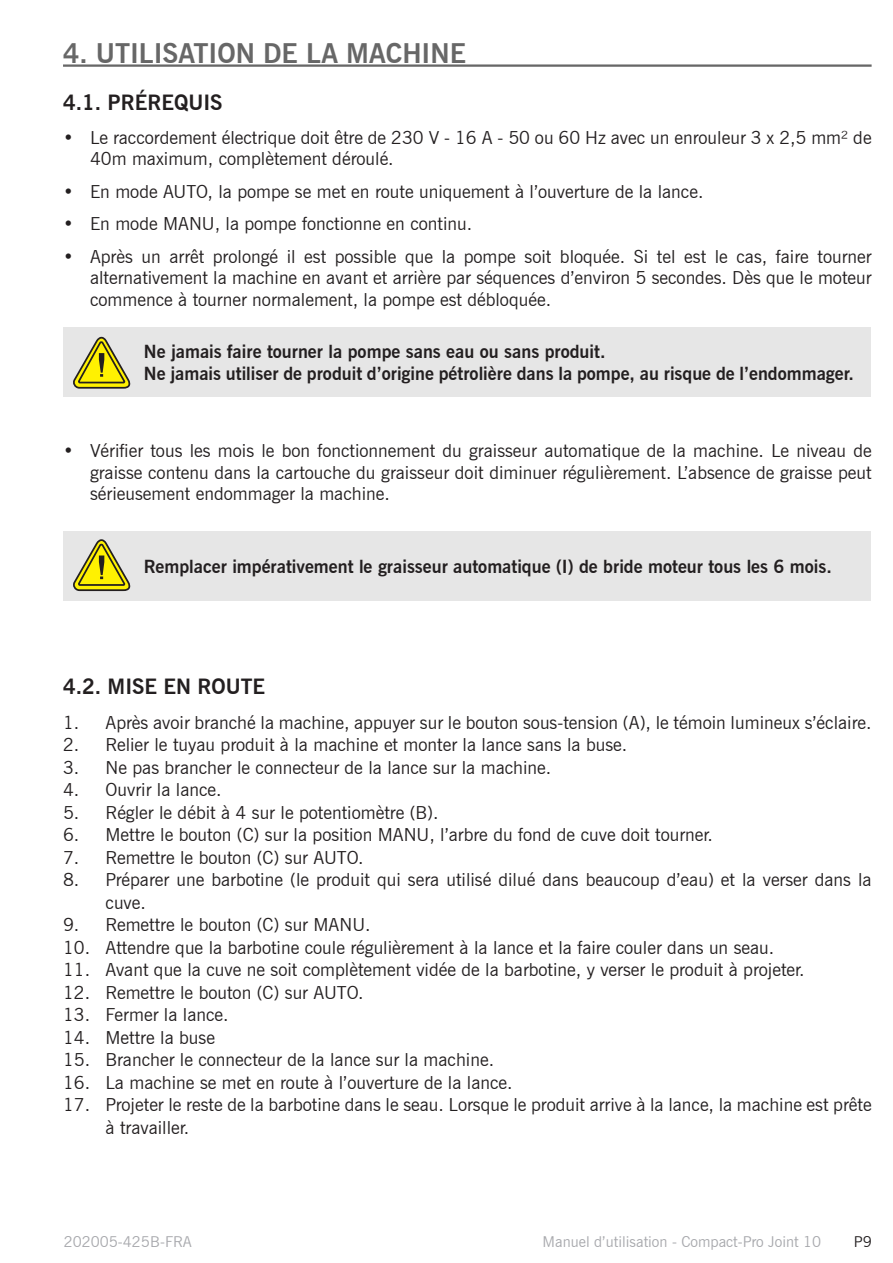
<style>
.page{position:relative;width:893px;height:1263px;background:#fff}
.page>*{position:absolute;margin:0;border:0;box-sizing:border-box;transform-origin:0 0}
.TITRES{font:700 27px "News Gothic BT";color:#676767}
.Sous-titres{font:700 21px "News Gothic BT";color:#231f20}
.t1{font:18px/21.6px "News Gothic BT";color:#231f20}
.t2{font:700 18px "News Gothic BT";color:#231f20}
.t3{font:15px "News Gothic BT";color:#a8a9ad}
.t4{font:15px "News Gothic BT";color:#231f20}
</style>
<div class="page">
<hr style="left:63px;top:64px;width:809px;height:3px;background:#676767">
<div style="left:63px;top:328px;width:808px;height:69px;background:#e6e6e6"></div>
<div style="left:63px;top:532px;width:808px;height:69px;background:#e6e6e6"></div>
<svg style="left:73px;top:336px;width:58px;height:53px"></svg>
<svg style="left:73px;top:539px;width:58px;height:52px"></svg>
<p class="TITRES" style="left:63px;top:37px;width:404px">4. UTILISATION DE LA MACHINE</p>
<p class="Sous-titres" style="left:63px;top:89px;width:161px">4.1. PRÉREQUIS</p>
<p class="t1" style="left:90px;top:127px;width:783px;text-indent:-27px">• Le raccordement électrique doit être de 230 V - 16 A - 50 ou 60 Hz avec un enrouleur 3 x 2,5 mm² de<br>40m maximum, complètement déroulé.</p>
<p class="t1" style="left:63px;top:181px;width:642px">• En mode AUTO, la pompe se met en route uniquement à l’ouverture de la lance.</p>
<p class="t1" style="left:63px;top:213px;width:411px">• En mode MANU, la pompe fonctionne en continu.</p>
<p class="t1" style="left:90px;top:245px;width:783px;text-align:justify;text-indent:-27px">• Après un arrêt prolongé il est possible que la pompe soit bloquée. Si tel est le cas, faire tourner alternativement la machine en avant et arrière par séquences d’environ 5 secondes. Dès que le moteur commence à tourner normalement, la pompe est débloquée.</p>
<p class="t2" style="left:144px;top:341px;width:463px">Ne jamais faire tourner la pompe sans eau ou sans produit.</p>
<p class="t2" style="left:144px;top:363px;width:712px">Ne jamais utiliser de produit d’origine pétrolière dans la pompe, au risque de l’endommager.</p>
<p class="t1" style="left:90px;top:440px;width:783px;text-align:justify;text-indent:-27px">• Vérifier tous les mois le bon fonctionnement du graisseur automatique de la machine. Le niveau de graisse contenu dans la cartouche du graisseur doit diminuer régulièrement. L’absence de graisse peut sérieusement endommager la machine.</p>
<p class="t2" style="left:144px;top:556px;width:690px">Remplacer impérativement le graisseur automatique (I) de bride moteur tous les 6 mois.</p>
<p class="Sous-titres" style="left:63px;top:673px;width:204px">4.2. MISE EN ROUTE</p>
<p class="t1" style="left:63px;top:711px;width:810px">1. Après avoir branché la machine, appuyer sur le bouton sous-tension (A), le témoin lumineux s’éclaire.</p>
<p class="t1" style="left:63px;top:734px;width:566px">2. Relier le tuyau produit à la machine et monter la lance sans la buse.</p>
<p class="t1" style="left:63px;top:756px;width:490px">3. Ne pas brancher le connecteur de la lance sur la machine.</p>
<p class="t1" style="left:63px;top:779px;width:160px">4. Ouvrir la lance.</p>
<p class="t1" style="left:63px;top:801px;width:377px">5. Régler le débit à 4 sur le potentiomètre (B).</p>
<p class="t1" style="left:63px;top:824px;width:651px">6. Mettre le bouton (C) sur la position MANU, l’arbre du fond de cuve doit tourner.</p>
<p class="t1" style="left:63px;top:846px;width:302px">7. Remettre le bouton (C) sur AUTO.</p>
<p class="t1" style="left:106px;top:868px;width:768px;line-height:22.5px;text-indent:-43px">8. Préparer une barbotine (le produit qui sera utilisé dilué dans beaucoup d’eau) et la verser dans la cuve.</p>
<p class="t1" style="left:63px;top:914px;width:309px">9. Remettre le bouton (C) sur MANU.</p>
<p class="t1" style="left:63px;top:936px;width:713px">10. Attendre que la barbotine coule régulièrement à la lance et la faire couler dans un seau.</p>
<p class="t1" style="left:63px;top:959px;width:743px">11. Avant que la cuve ne soit complètement vidée de la barbotine, y verser le produit à projeter.</p>
<p class="t1" style="left:63px;top:981px;width:302px">12. Remettre le bouton (C) sur AUTO.</p>
<p class="t1" style="left:63px;top:1004px;width:167px">13. Fermer la lance.</p>
<p class="t1" style="left:63px;top:1026px;width:153px">14. Mettre la buse</p>
<p class="t1" style="left:63px;top:1049px;width:433px">15. Brancher le connecteur de la lance sur la machine.</p>
<p class="t1" style="left:63px;top:1071px;width:451px">16. La machine se met en route à l’ouverture de la lance.</p>
<p class="t1" style="left:106px;top:1093px;width:768px;line-height:22.5px;text-indent:-43px">17. Projeter le reste de la barbotine dans le seau. Lorsque le produit arrive à la lance, la machine est prête à travailler.</p>
<p class="t3" style="left:64px;top:1233px;width:130px">202005-425B-FRA</p>
<p class="t3" style="left:543px;top:1233px;width:280px">Manuel d’utilisation - Compact-Pro Joint 10</p>
<p class="t4" style="left:854px;top:1233px;width:20px">P9</p>
</div>
